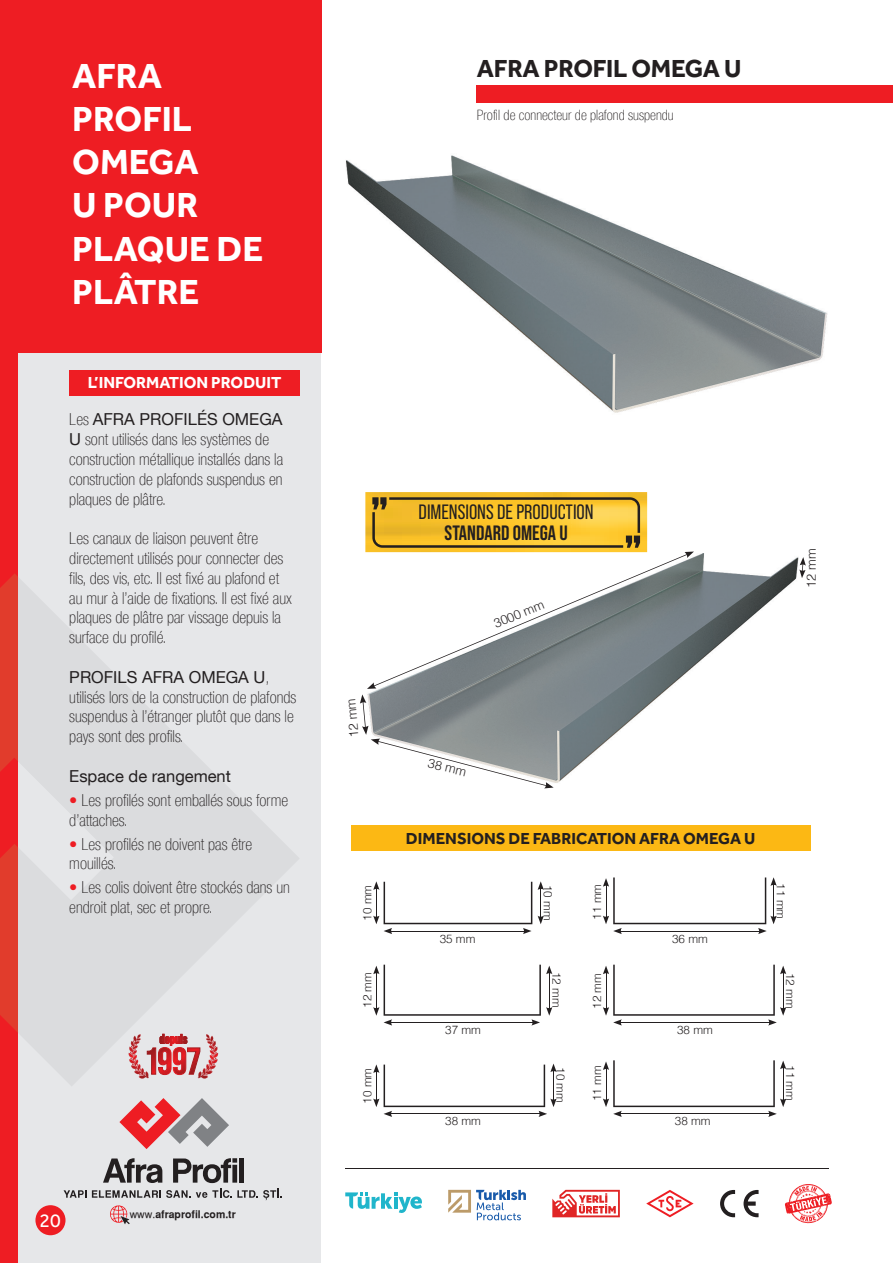
<style>
.page{position:relative;width:893px;height:1263px;background:#fff}
.page>*{position:absolute;margin:0;border:0;box-sizing:border-box;transform-origin:0 0}
.t1{font:700 36px/43.2px "Effra";color:#fff}
.t2{font:700 25.5px "Effra";letter-spacing:-.01em;color:#231f20}
.t3{font:20.7px "Bebas Neue Pro";color:#231f20}
.t4{font:700 20.7px "Bebas Neue Pro";color:#231f20}
.t5{font:19.5px "Effra";color:#fff}
.t6{font:100 condensed 16.5px/19.8px "Helvetica Neue LT Com";color:#231f20}
.t7{font:700 16.5px "Effra";color:#231f20}
.t8{font:700 16.5px "Effra";color:#fff}
.t9{font:16.5px "Helvetica Neue LT Com";color:#231f20}
.t10{font:100 condensed 14.25px "Helvetica Neue LT Com";color:#231f20}
.t11{font:300 12.75px "Helvetica";color:#231f20}
.t12{font:300 11.7px "Helvetica";color:#231f20}
.t13{font:700 10.5px "Helvetica";color:#231f20}
.s1{font-weight:400;font-stretch:normal}
.s2{color:#ee1d23}
.s3{font-weight:500}
</style>
<div class="page">
<div style="left:0;top:172px;width:18px;height:1091px;background:#ee1d23"></div>
<div style="left:18px;top:0;width:303px;height:1263px;background:#e6e7e9"></div>
<svg style="left:0;top:573px;width:18px;height:199px;background:#e1392b"></svg>
<svg style="left:0;top:844px;width:18px;height:189px;background:#e2392b"></svg>
<svg style="left:18px;top:577px;width:281px;height:509px;fill:#dbdcde"></svg>
<div style="left:0;top:0;width:321px;height:353px;background:#ee1d23"></div>
<svg style="left:129px;top:1034px;width:11px;height:23px"></svg>
<svg style="left:147px;top:1034px;width:67px;height:41px"></svg>
<svg style="left:119px;top:1098px;width:110px;height:51px"></svg>
<svg style="left:64px;top:1158px;width:218px;height:66px"></svg>
<div style="left:35px;top:1205px;width:31px;height:30px;background:#ee1d23;border-radius:50%"></div>
<hr style="left:345px;top:1168px;width:484px;height:1px;background:#231f20">
<svg style="left:552px;top:1190px;width:68px;height:27px"></svg>
<svg style="left:646px;top:1190px;width:48px;height:27px"></svg>
<svg style="left:785px;top:1184px;width:47px;height:39px"></svg>
<svg style="left:720px;top:1190px;width:15px;height:27px"></svg>
<svg style="left:743px;top:1190px;width:15px;height:27px"></svg>
<svg style="left:345px;top:1192px;width:77px;height:21px"></svg>
<svg style="left:448px;top:1190px;width:78px;height:30px"></svg>
<img style="left:346px;top:155px;width:482px;height:258px">
<div style="left:477px;top:85px;width:416px;height:17px;background:#ee1d23"></div>
<img style="left:544px;top:553px;width:255px;height:236px">
<svg style="left:799px;top:557px;width:7px;height:21px"></svg>
<hr style="left:540px;top:887px;width:1px;height:31px;background:#231f20">
<svg style="left:538px;top:916px;width:6px;height:8px"></svg>
<svg style="left:538px;top:881px;width:6px;height:9px"></svg>
<svg style="left:373px;top:881px;width:159px;height:53px"></svg>
<svg style="left:373px;top:965px;width:179px;height:60px"></svg>
<svg style="left:603px;top:877px;width:174px;height:57px"></svg>
<svg style="left:603px;top:965px;width:183px;height:60px"></svg>
<svg style="left:373px;top:1063px;width:184px;height:54px"></svg>
<svg style="left:603px;top:1060px;width:183px;height:57px"></svg>
<div style="left:351px;top:825px;width:459px;height:26px;background:#fcb814"></div>
<div style="left:69px;top:370px;width:231px;height:25px;background:#ee1d23"></div>
<svg style="left:360px;top:492px;width:334px;height:296px"></svg>
<h1 class="t1" style="left:72px;top:53px;width:193px">AFRA<br>PROFIL<br>OMEGA<br>U POUR<br>PLAQUE DE<br>PLÂTRE</h1>
<p class="t8" style="left:88px;top:372px;width:195px">L’INFORMATION PRODUIT</p>
<p class="t6" style="left:69px;top:410px;width:215px">Les <span class="s1">AFRA PROFILÉS OMEGA<br>U</span> sont utilisés dans les systèmes de construction métallique installés dans la construction de plafonds suspendus en plaques de plâtre.</p>
<p class="t6" style="left:69px;top:528px;width:224px">Les canaux de liaison peuvent être directement utilisés pour connecter des fils, des vis, etc. Il est fixé au plafond et au mur à l’aide de fixations. Il est fixé aux plaques de plâtre par vissage depuis la surface du profilé.</p>
<p class="t6" style="left:69px;top:667px;width:228px"><span class="s1">PROFILS AFRA OMEGA U</span>, utilisés lors de la construction de plafonds suspendus à l’étranger plutôt que dans le pays sont des profils.</p>
<p class="t9" style="left:69px;top:766px;width:163px">Espace de rangement</p>
<p class="t6" style="left:69px;top:790px;width:220px"><span class="s2">•</span> Les profilés sont emballés sous forme d’attaches.</p>
<p class="t6" style="left:69px;top:834px;width:184px"><span class="s2">•</span> Les profilés ne doivent pas être mouillés.</p>
<p class="t6" style="left:69px;top:878px;width:222px"><span class="s2">•</span> Les colis doivent être stockés dans un endroit plat, sec et propre.</p>
<p class="t5" style="left:40px;top:1209px;width:23px">20</p>
<p class="t13" style="left:130px;top:1207px;width:108px"><span class="s3">www.</span>afraprofil.com.tr</p>
<h2 class="t2" style="left:477px;top:52px;width:266px">AFRA PROFIL OMEGA U</h2>
<p class="t10" style="left:477px;top:107px;width:198px">Profil de connecteur de plafond suspendu</p>
<p class="t3" style="left:419px;top:500px;width:177px">DIMENSIONS DE PRODUCTION</p>
<p class="t4" style="left:445px;top:520px;width:125px">STANDARD OMEGA U</p>
<p class="t11" style="left:490px;top:614px;width:55px;rotate:-22deg">3000 mm</p>
<p class="t11" style="left:800px;top:588px;width:40px;rotate:-90deg">12 mm</p>
<p class="t11" style="left:343px;top:738px;width:40px;rotate:-95deg">12 mm</p>
<p class="t11" style="left:431px;top:752px;width:40px;rotate:14deg">38 mm</p>
<p class="t7" style="left:406px;top:828px;width:351px">DIMENSIONS DE FABRICATION AFRA OMEGA U</p>
<p class="t12" style="left:357px;top:921px;width:37px;rotate:-90deg">10 mm</p>
<p class="t12" style="left:558px;top:885px;width:37px;rotate:90deg">10 mm</p>
<p class="t12" style="left:587px;top:919px;width:37px;rotate:-90deg">11 mm</p>
<p class="t12" style="left:791px;top:883px;width:37px;rotate:90deg">11 mm</p>
<p class="t12" style="left:440px;top:928px;width:37px">35 mm</p>
<p class="t12" style="left:672px;top:928px;width:37px">36 mm</p>
<p class="t12" style="left:357px;top:1008px;width:37px;rotate:-90deg">12 mm</p>
<p class="t12" style="left:566px;top:971px;width:37px;rotate:90deg">12 mm</p>
<p class="t12" style="left:587px;top:1009px;width:37px;rotate:-90deg">12 mm</p>
<p class="t12" style="left:800px;top:972px;width:37px;rotate:90deg">12 mm</p>
<p class="t12" style="left:445px;top:1020px;width:37px">37 mm</p>
<p class="t12" style="left:677px;top:1020px;width:37px">38 mm</p>
<p class="t12" style="left:357px;top:1103px;width:37px;rotate:-90deg">10 mm</p>
<p class="t12" style="left:571px;top:1067px;width:37px;rotate:90deg">10 mm</p>
<p class="t12" style="left:587px;top:1101px;width:37px;rotate:-90deg">11 mm</p>
<p class="t12" style="left:800px;top:1065px;width:37px;rotate:90deg">11 mm</p>
<p class="t12" style="left:445px;top:1111px;width:37px">38 mm</p>
<p class="t12" style="left:675px;top:1111px;width:37px">38 mm</p>
</div>
